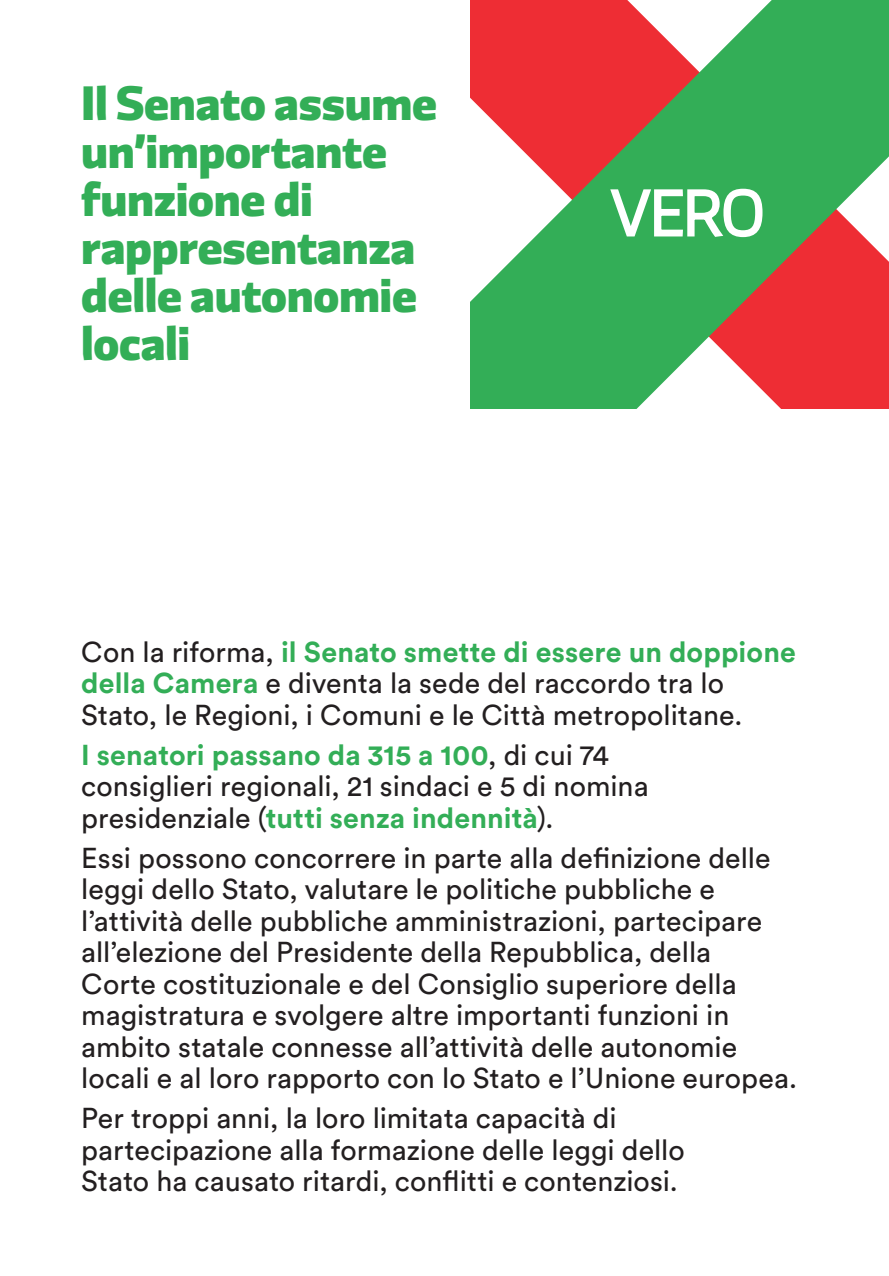
<style>
.page{position:relative;width:889px;height:1276px;background:#fff}
.page>*{position:absolute;margin:0;border:0;box-sizing:border-box;transform-origin:0 0}
.t1{font:300 63px "Divenire";color:#fff}
.t2{font:800 48px/48px "Divenire";letter-spacing:-.005em;color:#33ae57}
.Normale{font:28.5px/31.5px "Circular Std";color:#231f20}
.s1{font-weight:700;color:#33ae57}
</style>
<div class="page">
<svg style="left:471px;top:0;width:418px;height:408px;background:#8d8f63"></svg>
<svg style="left:608px;top:187px;width:156px;height:52px"></svg>
<p class="t2" style="left:81px;top:78px;width:357px">Il Senato assume un’importante funzione di rappresentanza delle autonomie locali</p>
<p class="t1" style="left:611px;top:165px;width:154px">VERO</p>
<p class="Normale" style="left:81px;top:635px;width:716px">Con la riforma, <span class="s1">il Senato smette di essere un doppione della Camera</span> e diventa la sede del raccordo tra lo<br>Stato, le Regioni, i Comuni e le Città metropolitane.</p>
<p class="Normale" style="left:81px;top:738px;width:569px"><span class="s1">I senatori passano da 315 a 100</span>, di cui 74 consiglieri regionali, 21 sindaci e 5 di nomina presidenziale (<span class="s1">tutti senza indennità</span>).</p>
<p class="Normale" style="left:81px;top:841px;width:717px">Essi possono concorrere in parte alla definizione delle leggi dello Stato, valutare le politiche pubbliche e l’attività delle pubbliche amministrazioni, partecipare all’elezione del Presidente della Repubblica, della<br>Corte costituzionale e del Consiglio superiore della magistratura e svolgere altre importanti funzioni in ambito statale connesse all’attività delle autonomie locali e al loro rapporto con lo Stato e l’Unione europea.</p>
<p class="Normale" style="left:81px;top:1101px;width:605px">Per troppi anni, la loro limitata capacità di partecipazione alla formazione delle leggi dello<br>Stato ha causato ritardi, conflitti e contenziosi.</p>
</div>
